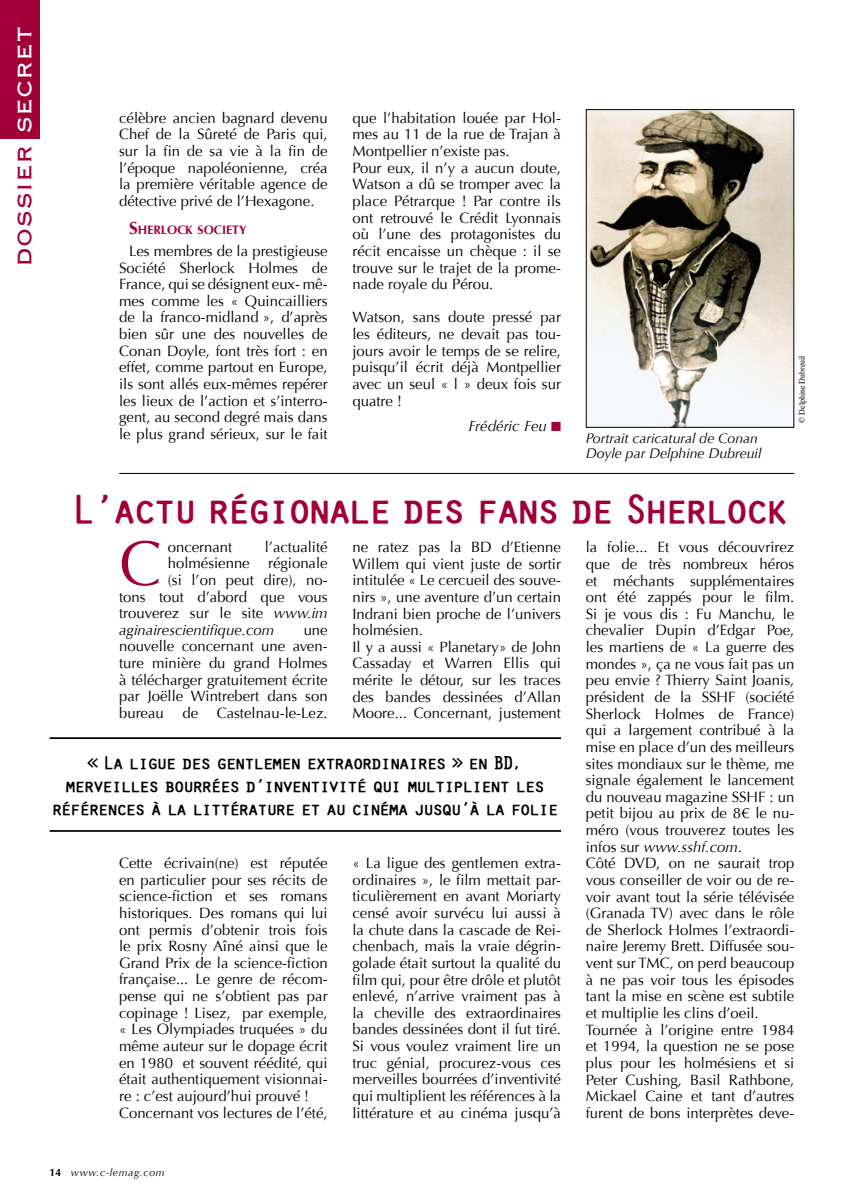
<style>
.page{position:relative;width:844px;height:1191px;background:#fff}
.page>*{position:absolute;margin:0;border:0;box-sizing:border-box;transform-origin:0 0}
.texte_courant{font:63.52px "Optima";color:#a00037}
.t1{font:42px "Pure Capital";color:#a00037}
.t2{font:31.5px "Copperplate Gothic BT";color:#a00037}
.traits_relance{font:19.25px/23.3px "Pure Capital";color:#000;text-align:center}
.texte_courant-2{font:14.88px/16.6px "Optima";color:#000;text-align:justify}
.texte_suit_petite_relance{font:14.88px/16.6px "Optima";color:#000;text-align:justify}
.texte_courant-3{font:italic 14.88px "Optima";color:#000}
._2_-_Texte_courant{font:italic 14.88px "Optima";color:#000}
.t3{font:italic 14px/14.9px "Optima";color:#000}
.petite_relance{font:700 12.25px "Optima";color:#a00037}
.t4{font:italic 10.5px "Optima";letter-spacing:.06em;color:#000}
._5_-_Crédits{font:8.75px "Times";color:#000;scale:.9 1}
.s1{color:#fff}
.s2{font-size:17.5px}
.s3{color:#a00037}
.s4{font-style:italic}
.s5{font-weight:700;font-style:normal}
</style>
<div class="page">
<hr style="left:50px;top:737px;width:511px;height:2px;background:#000">
<hr style="left:50px;top:830px;width:511px;height:2px;background:#000">
<img style="left:587px;top:111px;width:205px;height:315px">
<div style="left:585px;top:109px;width:209px;height:319px;border:1px solid #000"></div>
<div style="left:0;top:0;width:40px;height:139px;background:#a00037"></div>
<hr style="left:119px;top:473px;width:675px;height:1px;background:#000">
<p class="t2" style="left:7px;top:267px;width:242px;rotate:-90deg">dossier <span class="s1">secret</span></p>
<p class="texte_courant-2" style="left:119px;top:110px;width:210px">célèbre ancien bagnard devenu Chef de la Sûreté de Paris qui, sur la fin de sa vie à la fin de l’époque napoléonienne, créa la première véritable agence de détective privé de l’Hexagone.</p>
<p class="petite_relance" style="left:129px;top:223px;width:119px"><span class="s2">S</span>HERLOCK SOCIETY</p>
<p class="texte_suit_petite_relance" style="left:119px;top:243px;width:210px;text-indent:10px">Les membres de la prestigieuse Société Sherlock Holmes de France, qui se désignent eux- mê&shy;mes comme les « Quincailliers de la franco-midland », d’après bien sûr une des nouvelles de Conan Doyle, font très fort : en effet, comme partout en Europe, ils sont allés eux-mêmes repérer les lieux de l’action et s’interro&shy;gent, au second degré mais dans le plus grand sérieux, sur le fait</p>
<p class="texte_suit_petite_relance" style="left:352px;top:110px;width:210px">que l’habitation louée par Hol&shy;mes au 11 de la rue de Trajan à Montpellier n’existe pas.</p>
<p class="texte_courant-2" style="left:352px;top:160px;width:210px">Pour eux, il n’y a aucun doute, Watson a dû se tromper avec la place Pétrarque ! Par contre ils ont retrouvé le Crédit Lyonnais où l’une des protagonistes du récit encaisse un chèque : il se trouve sur le trajet de la prome&shy;nade royale du Pérou.</p>
<p class="texte_courant-2" style="left:352px;top:309px;width:210px">Watson, sans doute pressé par les éditeurs, ne devait pas tou&shy;jours avoir le temps de se relire, puisqu’il écrit déjà Montpellier avec un seul « l » deux fois sur quatre !</p>
<p class="_2_-_Texte_courant" style="left:468px;top:417px;width:94px">Frédéric Feu <span class="s3">■</span></p>
<p class="t3" style="left:585px;top:431px;width:177px">Portrait caricatural de Conan<br>Doyle par Delphine Dubreuil</p>
<p class="t1" style="left:74px;top:487px;width:714px">L’actu régionale des fans de Sherlock</p>
<p class="_5_-_Crédits" style="left:796px;top:423px;width:76px;rotate:-90deg">© Delphine Dubreuil</p>
<p class="texte_courant" style="left:119px;top:526px;width:44px">C</p>
<p class="texte_courant-2" style="left:168px;top:538px;width:66px">oncernant</p>
<p class="texte_courant-2" style="left:265px;top:538px;width:64px">l’actualité</p>
<p class="texte_courant-2" style="left:168px;top:555px;width:161px">holmésienne régionale</p>
<p class="texte_courant-2" style="left:168px;top:572px;width:161px">(si l’on peut dire), no-</p>
<p class="texte_courant-2" style="left:119px;top:588px;width:210px">tons tout d’abord que vous</p>
<p class="texte_courant-2" style="left:119px;top:605px;width:210px">trouverez sur le site <span class="s4">www.im</span></p>
<p class="texte_courant-3" style="left:119px;top:621px;width:156px">aginairescientifique.com</p>
<p class="texte_courant-2" style="left:119px;top:621px;width:210px;text-indent:184px">une nouvelle concernant une aven&shy;ture minière du grand Holmes à télécharger gratuitement écrite par Joëlle Wintrebert dans son bureau</p>
<p class="texte_courant-2" style="left:182px;top:705px;width:17px">de</p>
<p class="texte_courant-2" style="left:217px;top:705px;width:112px">Castelnau-le-Lez.</p>
<p class="texte_courant-2" style="left:352px;top:539px;width:210px">ne ratez pas la BD d’Etienne Willem qui vient juste de sortir intitulée « Le cercueil des souve&shy;nirs », une aventure d’un certain Indrani bien proche de l’univers holmésien.</p>
<p class="texte_courant-2" style="left:352px;top:638px;width:210px">Il y a aussi « Planetary» de John Cassaday et Warren Ellis qui mérite le détour, sur les traces des bandes dessinées d’Allan Moore... Concernant, justement</p>
<p class="traits_relance" style="left:53px;top:752px;width:506px">« La ligue des gentlemen extraordinaires » en BD, merveilles bourrées d’inventivité qui multiplient les références à la littérature et au cinéma jusqu’à la folie</p>
<p class="texte_courant-2" style="left:119px;top:855px;width:210px">Cette écrivain(ne) est réputée en particulier pour ses récits de science-fiction et ses romans historiques. Des romans qui lui ont permis d’obtenir trois fois le prix Rosny Aîné ainsi que le Grand Prix de la science-fiction française... Le genre de récom&shy;pense qui ne s’obtient pas par copinage ! Lisez, par exemple, « Les Olympiades truquées » du même auteur sur le dopage écrit en 1980 et souvent réédité, qui était authentiquement visionnai&shy;re : c’est aujourd’hui prouvé!</p>
<p class="texte_courant-2" style="left:119px;top:1104px;width:210px">Concernant vos lectures de l’été,</p>
<p class="texte_courant-2" style="left:352px;top:855px;width:210px">« La ligue des gentlemen extra&shy;ordinaires », le film mettait par&shy;ticulièrement en avant Moriarty censé avoir survécu lui aussi à la chute dans la cascade de Rei&shy;chenbach, mais la vraie dégrin&shy;golade était surtout la qualité du film qui, pour être drôle et plutôt enlevé, n’arrive vraiment pas à la cheville des extraordinaires bandes dessinées dont il fut tiré.<br>Si vous voulez vraiment lire un truc génial, procurez-vous ces merveilles bourrées d’inventivité qui multiplient les références à la littérature et au cinéma jusqu’à</p>
<p class="texte_courant-2" style="left:585px;top:539px;width:210px">la folie... Et vous découvrirez que de très nombreux héros et méchants supplémentaires ont été zappés pour le film.<br>Si je vous dis : Fu Manchu, le chevalier Dupin d’Edgar Poe, les martiens de « La guerre des mondes », ça ne vous fait pas un peu envie ? Thierry Saint Joanis, président de la SSHF (société Sherlock Holmes de France) qui a largement contribué à la mise en place d’un des meilleurs sites mondiaux sur le thème, me signale également le lancement du nouveau magazine SSHF : un petit bijou au prix de 8€ le nu&shy;méro (vous trouverez toutes les infos sur <span class="s4">www.sshf.com</span>.</p>
<p class="texte_courant-2" style="left:585px;top:855px;width:210px">Côté DVD, on ne saurait trop vous conseiller de voir ou de re&shy;voir avant tout la série télévisée (Granada TV) avec dans le rôle de Sherlock Holmes l’extraordi&shy;naire Jeremy Brett. Diffusée sou&shy;vent sur TMC, on perd beaucoup à ne pas voir tous les épisodes tant la mise en scène est subtile et multiplie les clins d’oeil.</p>
<p class="texte_courant-2" style="left:585px;top:1021px;width:210px">Tournée à l’origine entre 1984 et 1994, la question ne se pose plus pour les holmésiens et si Peter Cushing, Basil Rathbone, Mickael Caine et tant d’autres furent de bons interprètes deve-</p>
<p class="t4" style="left:50px;top:1166px;width:116px"><span class="s5">14</span> www.c-lemag.com</p>
</div>
